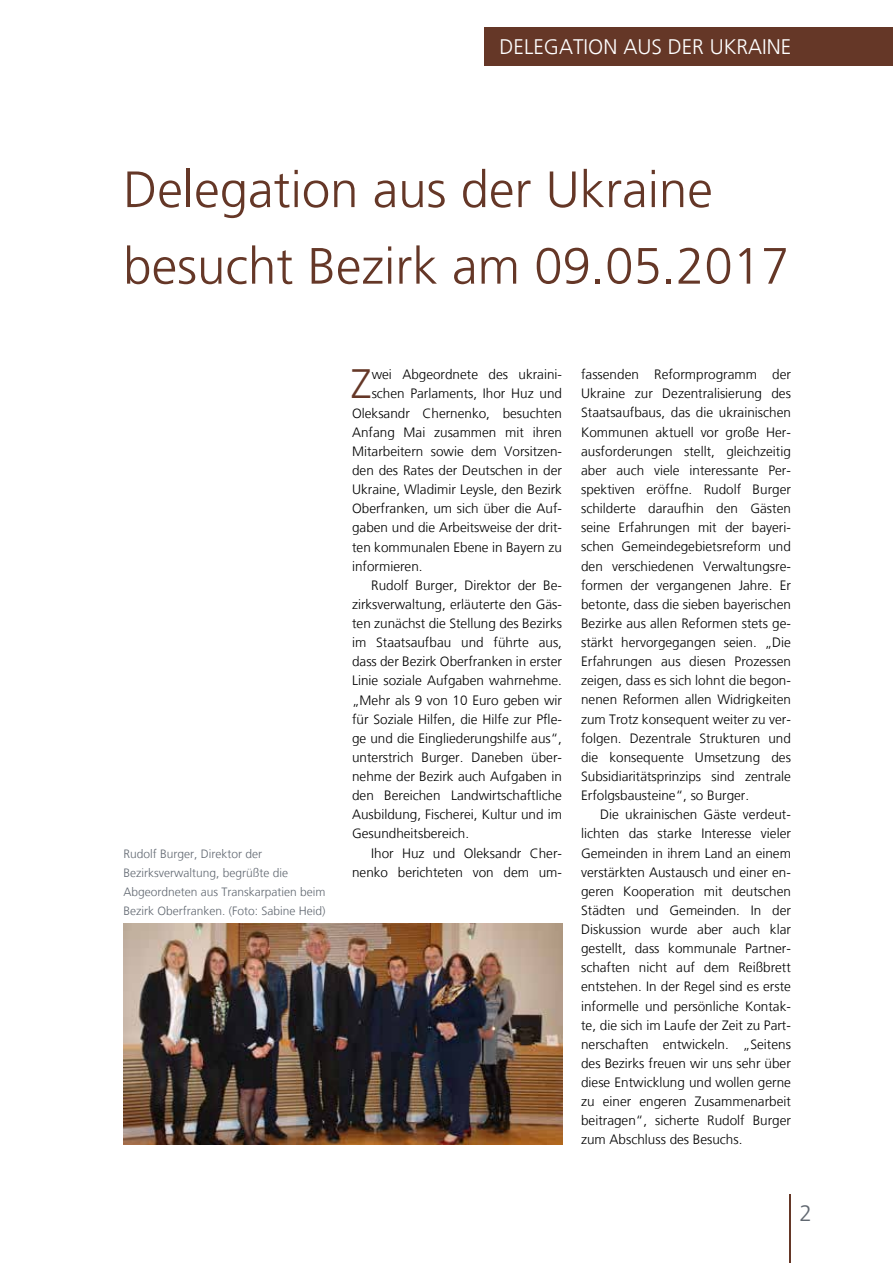
<style>
.page{position:relative;width:893px;height:1263px;background:#fff}
.page>*{position:absolute;margin:0;border:0;box-sizing:border-box;transform-origin:0 0}
.t1{font:300 51px/76.5px "Frutiger LT";color:#653727}
.t2{font:300 40.95px "Frutiger LT";color:#653727}
.t3{font:300 22.5px "Frutiger LT";color:#616871}
.t4{font:300 21px "Frutiger LT";color:#fff}
.t5{font:300 13.5px/19.2px "Frutiger LT";color:#000;text-align:justify}
.t6{font:300 12px/19.2px "Frutiger LT";color:#616871}
</style>
<div class="page">
<hr style="left:789px;top:1195px;width:2px;height:68px;background:#653727">
<div style="left:485px;top:28px;width:408px;height:38px;background:#653727"></div>
<img style="left:123px;top:924px;width:439px;height:221px">
<h3 class="t4" style="left:500px;top:35px;width:293px">DELEGATION AUS DER UKRAINE</h3>
<h1 class="t1" style="left:123px;top:152px;width:668px">Delegation aus der Ukraine besucht Bezirk am 09.05.2017</h1>
<p class="t6" style="left:123px;top:844px;width:204px">Rudolf Burger, Direktor der Bezirksverwaltung, begrüßte die Abgeordneten aus Transkarpatien beim Bezirk Oberfranken. (Foto: Sabine Heid)</p>
<h2 class="t2" style="left:351px;top:361px;width:22px">Z</h2>
<p class="t5" style="left:372px;top:365px;width:192px">wei Abgeordnete des ukraini-</p>
<p class="t5" style="left:372px;top:384px;width:192px">schen Parlaments, Ihor Huz und</p>
<p class="t5" style="left:352px;top:403px;width:211px">Oleksandr Chernenko, besuchten</p>
<p class="t5" style="left:352px;top:423px;width:211px">Anfang Mai zusammen mit ihren</p>
<p class="t5" style="left:352px;top:442px;width:211px">Mitarbeitern sowie dem Vorsitzen-</p>
<p class="t5" style="left:352px;top:461px;width:211px">den des Rates der Deutschen in der</p>
<p class="t5" style="left:352px;top:480px;width:211px">Ukraine, Wladimir Leysle, den Bezirk</p>
<p class="t5" style="left:352px;top:499px;width:211px">Oberfranken, um sich über die Auf-</p>
<p class="t5" style="left:352px;top:518px;width:211px">gaben und die Arbeitsweise der drit-</p>
<p class="t5" style="left:352px;top:537px;width:211px">ten kommunalen Ebene in Bayern zu</p>
<p class="t5" style="left:352px;top:557px;width:72px">informieren.</p>
<p class="t5" style="left:371px;top:576px;width:192px">Rudolf Burger, Direktor der Be-</p>
<p class="t5" style="left:352px;top:595px;width:211px">zirksverwaltung, erläuterte den Gäs-</p>
<p class="t5" style="left:352px;top:614px;width:211px">ten zunächst die Stellung des Bezirks</p>
<p class="t5" style="left:352px;top:633px;width:211px">im Staatsaufbau und führte aus,</p>
<p class="t5" style="left:352px;top:652px;width:211px">dass der Bezirk Oberfranken in erster</p>
<p class="t5" style="left:352px;top:671px;width:211px">Linie soziale Aufgaben wahrnehme.</p>
<p class="t5" style="left:352px;top:690px;width:211px">„Mehr als 9 von 10 Euro geben wir</p>
<p class="t5" style="left:352px;top:710px;width:211px">für Soziale Hilfen, die Hilfe zur Pfle-</p>
<p class="t5" style="left:352px;top:729px;width:211px">ge und die Eingliederungshilfe aus“,</p>
<p class="t5" style="left:352px;top:748px;width:211px">unterstrich Burger. Daneben über-</p>
<p class="t5" style="left:352px;top:767px;width:211px">nehme der Bezirk auch Aufgaben in</p>
<p class="t5" style="left:352px;top:786px;width:211px">den Bereichen Landwirtschaftliche</p>
<p class="t5" style="left:352px;top:805px;width:211px">Ausbildung, Fischerei, Kultur und im</p>
<p class="t5" style="left:352px;top:824px;width:119px">Gesundheitsbereich.</p>
<p class="t5" style="left:371px;top:843px;width:192px">Ihor Huz und Oleksandr Cher-</p>
<p class="t5" style="left:352px;top:863px;width:211px">nenko berichteten von dem um-</p>
<p class="t5" style="left:581px;top:365px;width:211px">fassenden Reformprogramm der Ukraine zur Dezentralisierung des Staatsaufbaus, das die ukrainischen Kommunen aktuell vor große Her&shy;ausforderungen stellt, gleichzeitig aber auch viele interessante Per&shy;spektiven eröffne. Rudolf Burger schilderte daraufhin den Gästen seine Erfahrungen mit der bayeri&shy;schen Gemeindegebietsreform und den verschiedenen Verwaltungsre&shy;formen der vergangenen Jahre. Er betonte, dass die sieben bayerischen Bezirke aus allen Reformen stets ge&shy;stärkt hervorgegangen seien. „Die Erfahrungen aus diesen Prozessen zeigen, dass es sich lohnt die begon&shy;nenen Reformen allen Widrigkeiten zum Trotz konsequent weiter zu ver&shy;folgen. Dezentrale Strukturen und die konsequente Umsetzung des Subsidiaritätsprinzips sind zentrale Erfolgsbausteine“, so Burger.</p>
<p class="t5" style="left:581px;top:805px;width:211px;text-indent:19px">Die ukrainischen Gäste verdeut&shy;lichten das starke Interesse vieler Gemeinden in ihrem Land an einem verstärkten Austausch und einer en&shy;geren Kooperation mit deutschen Städten und Gemeinden. In der Diskussion wurde aber auch klar gestellt, dass kommunale Partner&shy;schaften nicht auf dem Reißbrett entstehen. In der Regel sind es erste informelle und persönliche Kontak&shy;te, die sich im Laufe der Zeit zu Part&shy;nerschaften entwickeln. „Seitens des Bezirks freuen wir uns sehr über diese Entwicklung und wollen gerne zu einer engeren Zusammenarbeit beitragen“, sicherte Rudolf Burger zum Abschluss des Besuchs.</p>
<h3 class="t3" style="left:799px;top:1201px;width:14px">2</h3>
</div>
